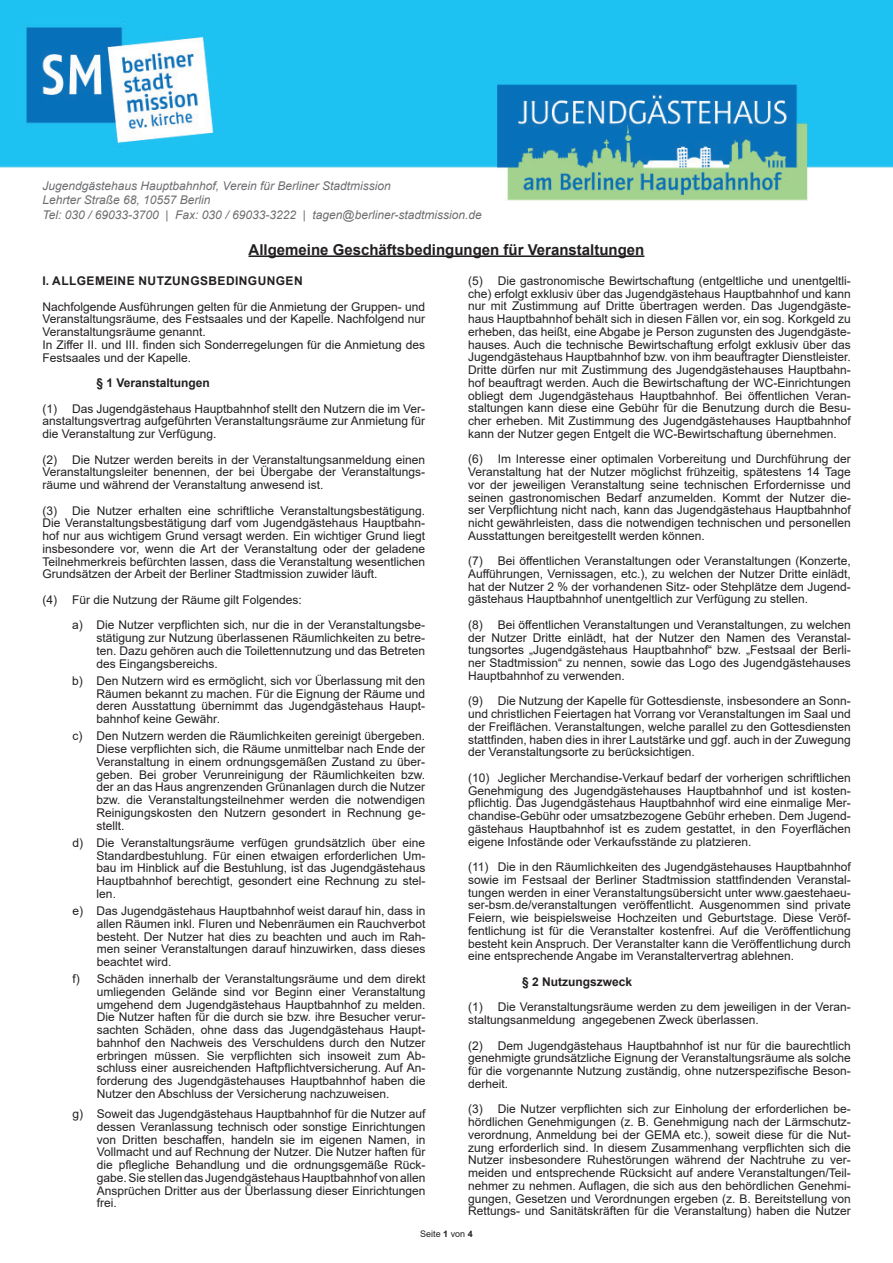
<style>
.page{position:relative;width:893px;height:1263px;background:#fff}
.page>*{position:absolute;margin:0;border:0;box-sizing:border-box;transform-origin:0 0}
.t1{font:700 15px "Arial";color:#231f20}
.t2{font:12px/12.8px "Arial";color:#231f20;text-align:justify}
.t3{font:italic 12px/14.4px "Arial";color:#6c6d70}
.t4{font:700 12px "Arial";color:#231f20}
.t5{font:700 12px "Arial";letter-spacing:.035em;color:#231f20}
.t6{font:9px "Arial";color:#231f20}
.s1{font-weight:700}
</style>
<div class="page">
<hr style="left:249px;top:255px;width:395px;height:2px;background:#231f20">
<img style="left:0;top:0;width:893px;height:200px">
<p class="t3" style="left:43px;top:179px;width:441px">Jugendgästehaus Hauptbahnhof, Verein für Berliner Stadtmission<br>Lehrter Straße 68, 10557 Berlin<br>Tel: 030 / 69033-3700 | Fax: 030 / 69033-3222 | tagen@berliner-stadtmission.de</p>
<p class="t1" style="left:249px;top:239px;width:397px">Allgemeine Geschäftsbedingungen für Veranstaltungen</p>
<p class="t5" style="left:43px;top:272px;width:262px">I. ALLGEMEINE NUTZUNGSBEDINGUNGEN</p>
<p class="t2" style="left:43px;top:300px;width:384px;text-align:left">Nachfolgende Ausführungen gelten für die Anmietung der Gruppen- und Veranstaltungsräume, des Festsaales und der Kapelle. Nachfolgend nur Veranstaltungsräume genannt.<br>In Ziffer II. und III. finden sich Sonderregelungen für die Anmietung des Festsaales und der Kapelle.</p>
<p class="t4" style="left:97px;top:374px;width:115px">§ 1 Veranstaltungen</p>
<p class="t2" style="left:43px;top:402px;width:384px">(1) Das Jugendgästehaus Hauptbahnhof stellt den Nutzern die im Ver&shy;anstaltungsvertrag aufgeführten Veranstaltungsräume zur Anmietung für die Veranstaltung zur Verfügung.</p>
<p class="t2" style="left:43px;top:453px;width:384px">(2) Die Nutzer werden bereits in der Veranstaltungsanmeldung einen Veranstaltungsleiter benennen, der bei Übergabe der Veranstaltungs&shy;räume und während der Veranstaltung anwesend ist.</p>
<p class="t2" style="left:43px;top:504px;width:384px">(3) Die Nutzer erhalten eine schriftliche Veranstaltungsbestätigung.<br>Die Veranstaltungsbestätigung darf vom Jugendgästehaus Hauptbahn&shy;hof nur aus wichtigem Grund versagt werden. Ein wichtiger Grund liegt insbesondere vor, wenn die Art der Veranstaltung oder der geladene Teilnehmerkreis befürchten lassen, dass die Veranstaltung wesentlichen Grundsätzen der Arbeit der Berliner Stadtmission zuwider läuft.</p>
<p class="t2" style="left:72px;top:587px;width:354px;line-height:25.5px;text-indent:-30px">(4) Für die Nutzung der Räume gilt Folgendes:<br>a) Die Nutzer verpflichten sich, nur die in der Veranstaltungsbe-</p>
<p class="t2" style="left:97px;top:631px;width:330px">stätigung zur Nutzung überlassenen Räumlichkeiten zu betre&shy;ten. Dazu gehören auch die Toilettennutzung und das Betreten des Eingangsbereichs.</p>
<p class="t2" style="left:97px;top:674px;width:330px;text-indent:-24px">b) Den Nutzern wird es ermöglicht, sich vor Überlassung mit den Räumen bekannt zu machen. Für die Eignung der Räume und deren Ausstattung übernimmt das Jugendgästehaus Haupt&shy;bahnhof keine Gewähr.</p>
<p class="t2" style="left:97px;top:730px;width:330px;text-indent:-24px">c) Den Nutzern werden die Räumlichkeiten gereinigt übergeben.<br>Diese verpflichten sich, die Räume unmittelbar nach Ende der Veranstaltung in einem ordnungsgemäßen Zustand zu über&shy;geben. Bei grober Verunreinigung der Räumlichkeiten bzw. der an das Haus angrenzenden Grünanlagen durch die Nutzer bzw. die Veranstaltungsteilnehmer werden die notwendigen Reinigungskosten den Nutzern gesondert in Rechnung ge&shy;stellt.</p>
<p class="t2" style="left:97px;top:836px;width:330px;text-indent:-24px">d) Die Veranstaltungsräume verfügen grundsätzlich über eine Standardbestuhlung. Für einen etwaigen erforderlichen Um&shy;bau im Hinblick auf die Bestuhlung, ist das Jugendgästehaus Hauptbahnhof berechtigt, gesondert eine Rechnung zu stel&shy;len.</p>
<p class="t2" style="left:97px;top:904px;width:330px;text-indent:-24px">e) Das Jugendgästehaus Hauptbahnhof weist darauf hin, dass in allen Räumen inkl. Fluren und Nebenräumen ein Rauchverbot besteht. Der Nutzer hat dies zu beachten und auch im Rah&shy;men seiner Veranstaltungen darauf hinzuwirken, dass dieses beachtet wird.</p>
<p class="t2" style="left:97px;top:972px;width:330px;text-indent:-24px">f) Schäden innerhalb der Veranstaltungsräume und dem direkt umliegenden Gelände sind vor Beginn einer Veranstaltung umgehend dem Jugendgästehaus Hauptbahnhof zu melden.<br>Die Nutzer haften für die durch sie bzw. ihre Besucher verur&shy;sachten Schäden, ohne dass das Jugendgästehaus Haupt&shy;bahnhof den Nachweis des Verschuldens durch den Nutzer erbringen müssen. Sie verpflichten sich insoweit zum Ab&shy;schluss einer ausreichenden Haftpflichtversicherung. Auf An&shy;forderung des Jugendgästehauses Hauptbahnhof haben die Nutzer den Abschluss der Versicherung nachzuweisen.</p>
<p class="t2" style="left:97px;top:1107px;width:330px;text-indent:-24px">g) Soweit das Jugendgästehaus Hauptbahnhof für die Nutzer auf dessen Veranlassung technisch oder sonstige Einrichtungen von Dritten beschaffen, handeln sie im eigenen Namen, in Vollmacht und auf Rechnung der Nutzer. Die Nutzer haften für die pflegliche Behandlung und die ordnungsgemäße Rück&shy;gabe. Sie stellen das Jugendgästehaus Hauptbahnhof von allen Ansprüchen Dritter aus der Überlassung dieser Einrichtungen frei.</p>
<p class="t2" style="left:468px;top:274px;width:384px">(5) Die gastronomische Bewirtschaftung (entgeltliche und unentgeltli&shy;che) erfolgt exklusiv über das Jugendgästehaus Hauptbahnhof und kann nur mit Zustimmung auf Dritte übertragen werden. Das Jugendgäste&shy;haus Hauptbahnhof behält sich in diesen Fällen vor, ein sog. Korkgeld zu erheben, das heißt, eine Abgabe je Person zugunsten des Jugendgäste&shy;hauses. Auch die technische Bewirtschaftung erfolgt exklusiv über das Jugendgästehaus Hauptbahnhof bzw. von ihm beauftragter Dienstleister.<br>Dritte dürfen nur mit Zustimmung des Jugendgästehauses Hauptbahn&shy;hof beauftragt werden. Auch die Bewirtschaftung der WC-Einrichtungen obliegt dem Jugendgästehaus Hauptbahnhof. Bei öffentlichen Veran&shy;staltungen kann diese eine Gebühr für die Benutzung durch die Besu&shy;cher erheben. Mit Zustimmung des Jugendgästehauses Hauptbahnhof kann der Nutzer gegen Entgelt die WC-Bewirtschaftung übernehmen.</p>
<p class="t2" style="left:468px;top:453px;width:384px">(6) Im Interesse einer optimalen Vorbereitung und Durchführung der Veranstaltung hat der Nutzer möglichst frühzeitig, spätestens 14 Tage vor der jeweiligen Veranstaltung seine technischen Erfordernisse und seinen gastronomischen Bedarf anzumelden. Kommt der Nutzer die&shy;ser Verpflichtung nicht nach, kann das Jugendgästehaus Hauptbahnhof nicht gewährleisten, dass die notwendigen technischen und personellen Ausstattungen bereitgestellt werden können.</p>
<p class="t2" style="left:468px;top:555px;width:384px">(7) Bei öffentlichen Veranstaltungen oder Veranstaltungen (Konzerte, Aufführungen, Vernissagen, etc.), zu welchen der Nutzer Dritte einlädt, hat der Nutzer 2 % der vorhandenen Sitz- oder Stehplätze dem Jugend&shy;gästehaus Hauptbahnhof unentgeltlich zur Verfügung zu stellen.</p>
<p class="t2" style="left:468px;top:618px;width:384px">(8) Bei öffentlichen Veranstaltungen und Veranstaltungen, zu welchen der Nutzer Dritte einlädt, hat der Nutzer den Namen des Veranstal&shy;tungsortes „Jugendgästehaus Hauptbahnhof“ bzw. „Festsaal der Berli&shy;ner Stadtmission“ zu nennen, sowie das Logo des Jugendgästehauses Hauptbahnhof zu verwenden.</p>
<p class="t2" style="left:468px;top:695px;width:384px">(9) Die Nutzung der Kapelle für Gottesdienste, insbesondere an Sonn&shy;und christlichen Feiertagen hat Vorrang vor Veranstaltungen im Saal und der Freiflächen. Veranstaltungen, welche parallel zu den Gottesdiensten stattfinden, haben dies in ihrer Lautstärke und ggf. auch in der Zuwegung der Veranstaltungsorte zu berücksichtigen.</p>
<p class="t2" style="left:468px;top:771px;width:384px">(10) Jeglicher Merchandise-Verkauf bedarf der vorherigen schriftlichen Genehmigung des Jugendgästehauses Hauptbahnhof und ist kosten&shy;pflichtig. Das Jugendgästehaus Hauptbahnhof wird eine einmalige Mer&shy;chandise-Gebühr oder umsatzbezogene Gebühr erheben. Dem Jugend&shy;gästehaus Hauptbahnhof ist es zudem gestattet, in den Foyerflächen eigene Infostände oder Verkaufsstände zu platzieren.</p>
<p class="t2" style="left:468px;top:860px;width:384px">(11) Die in den Räumlichkeiten des Jugendgästehauses Hauptbahnhof sowie im Festsaal der Berliner Stadtmission stattfindenden Veranstal&shy;tungen werden in einer Veranstaltungsübersicht unter www.gaestehaeu&shy;ser-bsm.de/veranstaltungen veröffentlicht. Ausgenommen sind private Feiern, wie beispielsweise Hochzeiten und Geburtstage. Diese Veröf&shy;fentlichung ist für die Veranstalter kostenfrei. Auf die Veröffentlichung besteht kein Anspruch. Der Veranstalter kann die Veröffentlichung durch eine entsprechende Angabe im Veranstaltervertrag ablehnen.</p>
<p class="t4" style="left:522px;top:973px;width:112px">§ 2 Nutzungszweck</p>
<p class="t2" style="left:468px;top:1001px;width:384px">(1) Die Veranstaltungsräume werden zu dem jeweiligen in der Veran&shy;staltungsanmeldung angegebenen Zweck überlassen.</p>
<p class="t2" style="left:468px;top:1039px;width:384px">(2) Dem Jugendgästehaus Hauptbahnhof ist nur für die baurechtlich genehmigte grundsätzliche Eignung der Veranstaltungsräume als solche für die vorgenannte Nutzung zuständig, ohne nutzerspezifische Beson&shy;derheit.</p>
<p class="t2" style="left:468px;top:1103px;width:384px">(3) Die Nutzer verpflichten sich zur Einholung der erforderlichen be&shy;hördlichen Genehmigungen (z. B. Genehmigung nach der Lärmschutz&shy;verordnung, Anmeldung bei der GEMA etc.), soweit diese für die Nut&shy;zung erforderlich sind. In diesem Zusammenhang verpflichten sich die Nutzer insbesondere Ruhestörungen während der Nachtruhe zu ver&shy;meiden und entsprechende Rücksicht auf andere Veranstaltungen/Teil&shy;nehmer zu nehmen. Auflagen, die sich aus den behördlichen Genehmi&shy;gungen, Gesetzen und Verordnungen ergeben (z. B. Bereitstellung von Rettungs- und Sanitätskräften für die Veranstaltung) haben die Nutzer</p>
<p class="t6" style="left:420px;top:1227px;width:54px">Seite <span class="s1">1</span> von <span class="s1">4</span></p>
</div>
